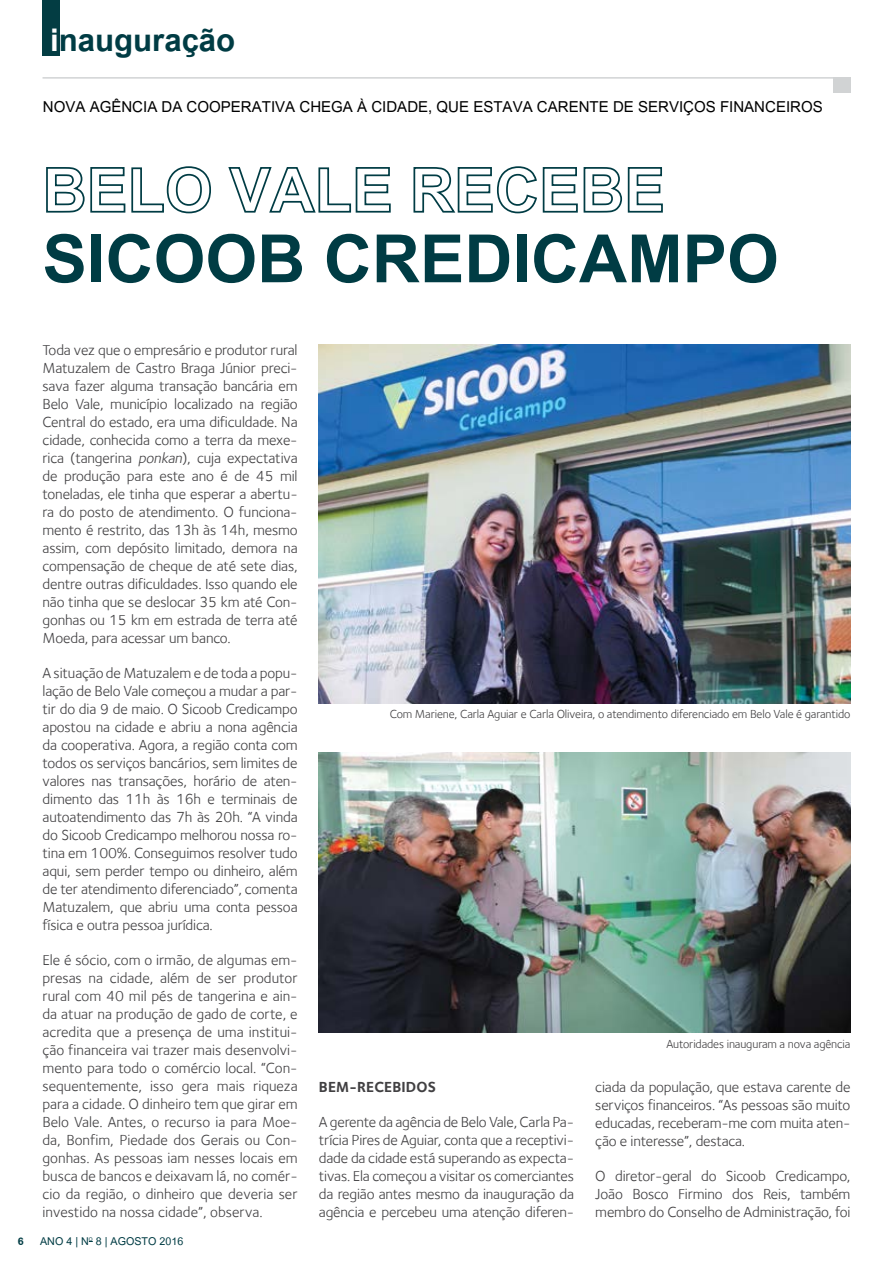
<style>
.page{position:relative;width:893px;height:1263px;background:#fff}
.page>*{position:absolute;margin:0;border:0;box-sizing:border-box;transform-origin:0 0}
.t1{font:700 93px "Utsaah";color:#003c44}
.t2{font:700 43.5px "Utsaah";color:#003c44}
.t3{font:21px "Utsaah";color:#000}
.t4{font:15px/18px "Foundry Sterling";letter-spacing:-.01em;color:#414042;text-align:justify}
.t5{font:15px "Utsaah";color:#003c44}
.t6{font:700 15px "Foundry Sterling";letter-spacing:.01em;color:#414042}
.t7{font:700 15px "Utsaah";color:#003c44}
.t8{font:12px "Foundry Sterling";letter-spacing:-.01em;color:#414042}
.s1{color:#fff}
.s2{font-style:italic}
</style>
<div class="page">
<svg style="left:46px;top:166px;width:165px;height:48px"></svg>
<svg style="left:228px;top:167px;width:163px;height:46px"></svg>
<svg style="left:413px;top:166px;width:250px;height:48px"></svg>
<hr style="left:43px;top:77px;width:807px;height:2px;background:#d1d3d4">
<div style="left:833px;top:77px;width:17px;height:16px;background:#d1d3d4"></div>
<div style="left:43px;top:0;width:17px;height:55px;background:#033d43"></div>
<img style="left:319px;top:344px;width:531px;height:360px">
<img style="left:319px;top:752px;width:531px;height:280px">
<h2 class="t2" style="left:50px;top:19px;width:187px"><span class="s1">i</span>nauguração</h2>
<h3 class="t3" style="left:43px;top:97px;width:781px">Nova agência da cooperativa chega à cidade, que estava carente de serviços financeiros</h3>
<h1 class="t1" style="left:43px;top:213px;width:738px">sicoob credicampo</h1>
<p class="t7" style="left:18px;top:1234px;width:7px">6</p>
<p class="t4" style="left:43px;top:341px;width:257px">Toda vez que o empresário e produtor rural Matuzalem de Castro Braga Júnior preci&shy;sava fazer alguma transação bancária em Belo Vale, município localizado na região Central do estado, era uma dificuldade. Na cidade, conhecida como a terra da mexe&shy;rica (tangerina <span class="s2">ponkan</span>), cuja expectativa de produção para este ano é de 45 mil toneladas, ele tinha que esperar a abertu&shy;ra do posto de atendimento. O funciona&shy;mento é restrito, das 13h às 14h, mesmo assim, com depósito limitado, demora na compensação de cheque de até sete dias, dentre outras dificuldades. Isso quando ele não tinha que se deslocar 35 km até Con&shy;gonhas ou 15 km em estrada de terra até Moeda, para acessar um banco.</p>
<p class="t4" style="left:43px;top:664px;width:257px">A situação de Matuzalem e de toda a popu&shy;lação de Belo Vale começou a mudar a par&shy;tir do dia 9 de maio. O Sicoob Credicampo apostou na cidade e abriu a nona agência da cooperativa. Agora, a região conta com todos os serviços bancários, sem limites de valores nas transações, horário de aten&shy;dimento das 11h às 16h e terminais de autoatendimento das 7h às 20h. “A vinda do Sicoob Credicampo melhorou nossa ro&shy;tina em 100%. Conseguimos resolver tudo aqui, sem perder tempo ou dinheiro, além de ter atendimento diferenciado”, comenta Matuzalem, que abriu uma conta pessoa física e outra pessoa jurídica.</p>
<p class="t4" style="left:43px;top:951px;width:257px">Ele é sócio, com o irmão, de algumas em&shy;presas na cidade, além de ser produtor rural com 40 mil pés de tangerina e ain&shy;da atuar na produção de gado de corte, e acredita que a presença de uma institui&shy;ção financeira vai trazer mais desenvolvi&shy;mento para todo o comércio local. “Con&shy;sequentemente, isso gera mais riqueza para a cidade. O dinheiro tem que girar em Belo Vale. Antes, o recurso ia para Moe&shy;da, Bonfim, Piedade dos Gerais ou Con&shy;gonhas. As pessoas iam nesses locais em busca de bancos e deixavam lá, no comér&shy;cio da região, o dinheiro que deveria ser investido na nossa cidade”, observa.</p>
<p class="t5" style="left:40px;top:1234px;width:145px">ano 4 | n<sup>o</sup> 8 | agosto 2016</p>
<p class="t8" style="left:390px;top:707px;width:462px">Com Mariene, Carla Aguiar e Carla Oliveira, o atendimento diferenciado em Belo Vale é garantido</p>
<p class="t6" style="left:319px;top:1078px;width:119px">BEM-RECEBIDOS</p>
<p class="t4" style="left:319px;top:1113px;width:257px">A gerente da agência de Belo Vale, Carla Pa&shy;trícia Pires de Aguiar, conta que a receptivi&shy;dade da cidade está superando as expecta&shy;tivas. Ela começou a visitar os comerciantes da região antes mesmo da inauguração da agência e percebeu uma atenção diferen-</p>
<p class="t8" style="left:666px;top:1036px;width:186px">Autoridades inauguram a nova agência</p>
<p class="t4" style="left:595px;top:1078px;width:257px">ciada da população, que estava carente de serviços financeiros. “As pessoas são muito educadas, receberam-me com muita aten&shy;ção e interesse”, destaca.</p>
<p class="t4" style="left:595px;top:1167px;width:257px">O diretor-geral do Sicoob Credicampo, João Bosco Firmino dos Reis, também membro do Conselho de Administração, foi</p>
</div>
